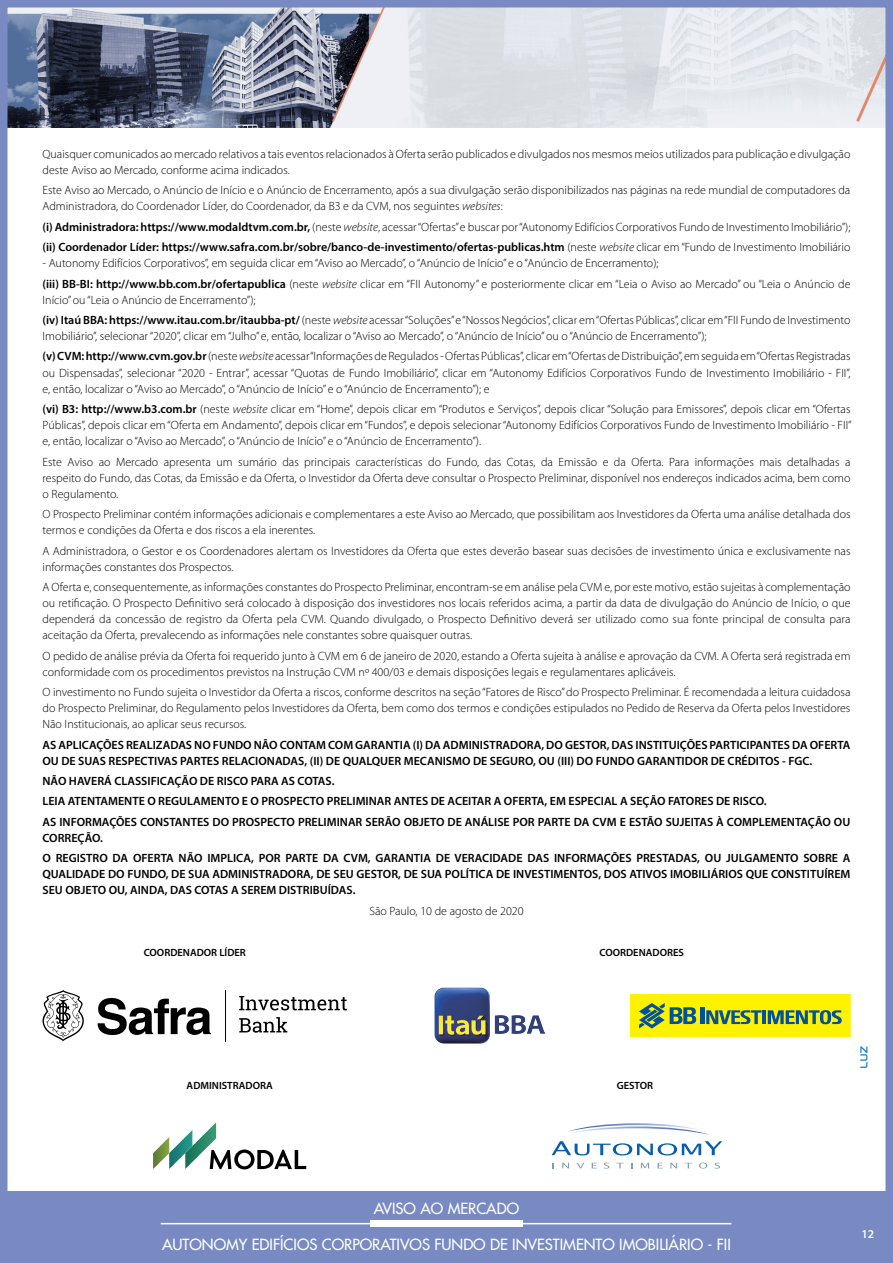
<style>
.page{position:relative;width:893px;height:1263px;background:#fff}
.page>*{position:absolute;margin:0;border:0;box-sizing:border-box;transform-origin:0 0}
.t1{font:15px "Futura";color:#fff}
.t2{font:300 12px/16px "Myriad Pro";color:#000}
.t3{font:600 12px/20.4px "Myriad Pro";color:#000}
.t4{font:600 12px "Myriad Pro";color:#fff}
.t5{font:600 10.5px "Myriad Pro";color:#000}
.s1{font-style:italic}
.s2{font-weight:300}
.s3{font-weight:300;font-style:italic}
.s4{font-weight:600}
</style>
<div class="page">
<div style="left:0;top:1191px;width:885px;height:65px;background:#788ac1"></div>
<img style="left:9px;top:9px;width:875px;height:118px">
<div style="left:0;top:0;width:893px;height:1263px;border:8px solid #788ac1"></div>
<hr style="left:161px;top:1223px;width:570px;height:1px;background:#fff">
<div style="left:371px;top:1220px;width:152px;height:6px;background:#fff"></div>
<svg style="left:43px;top:990px;width:41px;height:51px"></svg>
<hr style="left:225px;top:990px;width:1px;height:51px;background:#000">
<svg style="left:98px;top:998px;width:113px;height:37px"></svg>
<svg style="left:239px;top:996px;width:108px;height:14px"></svg>
<svg style="left:239px;top:1017px;width:48px;height:16px"></svg>
<div style="left:631px;top:995px;width:219px;height:42px;background:#fff200"></div>
<div style="left:630px;top:994px;width:220px;height:43px;border:1px solid #fff200"></div>
<hr style="left:762px;top:1010px;width:4px;height:14px;background:#00529b">
<svg style="left:706px;top:1010px;width:55px;height:14px"></svg>
<hr style="left:700px;top:1007px;width:4px;height:17px;background:#00529b">
<svg style="left:768px;top:1010px;width:74px;height:14px"></svg>
<svg style="left:639px;top:1003px;width:57px;height:25px"></svg>
<svg style="left:153px;top:1122px;width:153px;height:47px"></svg>
<svg style="left:552px;top:1141px;width:170px;height:14px"></svg>
<svg style="left:562px;top:1163px;width:7px;height:5px"></svg>
<svg style="left:577px;top:1163px;width:7px;height:5px"></svg>
<svg style="left:592px;top:1163px;width:5px;height:5px"></svg>
<svg style="left:604px;top:1162px;width:5px;height:6px"></svg>
<svg style="left:616px;top:1163px;width:8px;height:5px"></svg>
<svg style="left:641px;top:1163px;width:8px;height:5px"></svg>
<svg style="left:658px;top:1163px;width:5px;height:5px"></svg>
<svg style="left:670px;top:1163px;width:7px;height:5px"></svg>
<svg style="left:685px;top:1163px;width:7px;height:5px"></svg>
<svg style="left:699px;top:1162px;width:8px;height:6px"></svg>
<svg style="left:715px;top:1162px;width:5px;height:6px"></svg>
<svg style="left:568px;top:1123px;width:141px;height:12px"></svg>
<svg style="left:860px;top:1046px;width:7px;height:22px"></svg>
<img style="left:434px;top:987px;width:111px;height:57px">
<p class="t2" style="left:43px;top:146px;width:809px">Quaisquer comunicados ao mercado relativos a tais eventos relacionados à Oferta serão publicados e divulgados nos mesmos meios utilizados para publicação e divulgação deste Aviso ao Mercado, conforme acima indicados.</p>
<p class="t2" style="left:43px;top:182px;width:809px">Este Aviso ao Mercado, o Anúncio de Início e o Anúncio de Encerramento, após a sua divulgação serão disponibilizados nas páginas na rede mundial de computadores da<br>Administradora, do Coordenador Líder, do Coordenador, da B3 e da CVM, nos seguintes <span class="s1">websites</span>:</p>
<p class="t3" style="left:43px;top:216px;width:809px">(i) Administradora: https://www.modaldtvm.com.br, <span class="s2">(neste</span> <span class="s3">website</span><span class="s2">, acessar “Ofertas” e buscar por “Autonomy Edifícios Corporativos Fundo de Investimento Imobiliário”); </span>(ii) Coordenador Líder: https://www.safra.com.br/sobre/banco-de-investimento/ofertas-publicas.htm <span class="s2">(neste</span> <span class="s3">website</span> <span class="s2">clicar em “Fundo de Investimento Imobiliário</span></p>
<p class="t2" style="left:43px;top:253px;width:809px;line-height:20.4px">- Autonomy Edifícios Corporativos”, em seguida clicar em “Aviso ao Mercado”, o “Anúncio de Início” e o “Anúncio de Encerramento);<br><span class="s4">(iii) BB-BI: http://www.bb.com.br/ofertapublica</span> (neste <span class="s1">website</span> clicar em “FII Autonomy” e posteriormente clicar em “Leia o Aviso ao Mercado” ou “Leia o Anúncio de</p>
<p class="t2" style="left:43px;top:290px;width:809px;line-height:20.4px">Início” ou “Leia o Anúncio de Encerramento”);<br><span class="s4">(iv) Itaú BBA: https://www.itau.com.br/itaubba-pt/</span> (neste <span class="s1">website</span> acessar “Soluções” e “Nossos Negócios”, clicar em “Ofertas Públicas”, clicar em “FII Fundo de Investimento</p>
<p class="t2" style="left:43px;top:326px;width:809px;line-height:20.4px">Imobiliário”, selecionar “2020”, clicar em “Julho” e, então, localizar o “Aviso ao Mercado”, o “Anúncio de Início” ou o “Anúncio de Encerramento”);<br><span class="s4">(v) CVM: http://www.cvm.gov.br</span> (neste <span class="s1">website</span> acessar “Informações de Regulados - Ofertas Públicas”, clicar em “Ofertas de Distribuição”, em seguida em “Ofertas Registradas</p>
<p class="t2" style="left:43px;top:365px;width:809px">ou Dispensadas”, selecionar “2020 - Entrar”, acessar “Quotas de Fundo Imobiliário”, clicar em “Autonomy Edifícios Corporativos Fundo de Investimento Imobiliário - FII”, e, então, localizar o “Aviso ao Mercado”, o “Anúncio de Início” e o “Anúncio de Encerramento”); e</p>
<p class="t2" style="left:43px;top:401px;width:811px;text-align:justify"><span class="s4">(vi) B3: http://www.b3.com.br</span> (neste <span class="s1">website</span> clicar em “Home”, depois clicar em “Produtos e Serviços”, depois clicar “Solução para Emissores”, depois clicar em “Ofertas Públicas”, depois clicar em “Oferta em Andamento”, depois clicar em “Fundos”, e depois selecionar “Autonomy Edifícios Corporativos Fundo de Investimento Imobiliário - FII” e, então, localizar o “Aviso ao Mercado”, o “Anúncio de Início” e o “Anúncio de Encerramento”).</p>
<p class="t2" style="left:43px;top:454px;width:809px;text-align:justify">Este Aviso ao Mercado apresenta um sumário das principais características do Fundo, das Cotas, da Emissão e da Oferta. Para informações mais detalhadas a respeito do Fundo, das Cotas, da Emissão e da Oferta, o Investidor da Oferta deve consultar o Prospecto Preliminar, disponível nos endereços indicados acima, bem como o Regulamento.</p>
<p class="t2" style="left:43px;top:506px;width:809px">O Prospecto Preliminar contém informações adicionais e complementares a este Aviso ao Mercado, que possibilitam aos Investidores da Oferta uma análise detalhada dos termos e condições da Oferta e dos riscos a ela inerentes.</p>
<p class="t2" style="left:43px;top:543px;width:809px">A Administradora, o Gestor e os Coordenadores alertam os Investidores da Oferta que estes deverão basear suas decisões de investimento única e exclusivamente nas informações constantes dos Prospectos.</p>
<p class="t2" style="left:43px;top:579px;width:809px;text-align:justify">A Oferta e, consequentemente, as informações constantes do Prospecto Preliminar, encontram-se em análise pela CVM e, por este motivo, estão sujeitas à complementação ou retificação. O Prospecto Definitivo será colocado à disposição dos investidores nos locais referidos acima, a partir da data de divulgação do Anúncio de Início, o que dependerá da concessão de registro da Oferta pela CVM. Quando divulgado, o Prospecto Definitivo deverá ser utilizado como sua fonte principal de consulta para aceitação da Oferta, prevalecendo as informações nele constantes sobre quaisquer outras.</p>
<p class="t2" style="left:43px;top:648px;width:809px">O pedido de análise prévia da Oferta foi requerido junto à CVM em 6 de janeiro de 2020, estando a Oferta sujeita à análise e aprovação da CVM. A Oferta será registrada em conformidade com os procedimentos previstos na Instrução CVM nº 400/03 e demais disposições legais e regulamentares aplicáveis.</p>
<p class="t2" style="left:43px;top:684px;width:809px;text-align:justify">O investimento no Fundo sujeita o Investidor da Oferta a riscos, conforme descritos na seção “Fatores de Risco” do Prospecto Preliminar. É recomendada a leitura cuidadosa do Prospecto Preliminar, do Regulamento pelos Investidores da Oferta, bem como dos termos e condições estipulados no Pedido de Reserva da Oferta pelos Investidores Não Institucionais, ao aplicar seus recursos.</p>
<p class="t3" style="left:43px;top:736px;width:809px;line-height:16px">AS APLICAÇÕES REALIZADAS NO FUNDO NÃO CONTAM COM GARANTIA (I) DA ADMINISTRADORA, DO GESTOR, DAS INSTITUIÇÕES PARTICIPANTES DA OFERTA<br>OU DE SUAS RESPECTIVAS PARTES RELACIONADAS, (II) DE QUALQUER MECANISMO DE SEGURO, OU (III) DO FUNDO GARANTIDOR DE CRÉDITOS - FGC.</p>
<p class="t3" style="left:43px;top:770px;width:809px">NÃO HAVERÁ CLASSIFICAÇÃO DE RISCO PARA AS COTAS.<br>LEIA ATENTAMENTE O REGULAMENTO E O PROSPECTO PRELIMINAR ANTES DE ACEITAR A OFERTA, EM ESPECIAL A SEÇÃO FATORES DE RISCO.<br>AS INFORMAÇÕES CONSTANTES DO PROSPECTO PRELIMINAR SERÃO OBJETO DE ANÁLISE POR PARTE DA CVM E ESTÃO SUJEITAS À COMPLEMENTAÇÃO OU</p>
<p class="t3" style="left:43px;top:827px;width:809px">CORREÇÃO.<br>O REGISTRO DA OFERTA NÃO IMPLICA, POR PARTE DA CVM, GARANTIA DE VERACIDADE DAS INFORMAÇÕES PRESTADAS, OU JULGAMENTO SOBRE A</p>
<p class="t3" style="left:43px;top:866px;width:809px;line-height:16px">QUALIDADE DO FUNDO, DE SUA ADMINISTRADORA, DE SEU GESTOR, DE SUA POLÍTICA DE INVESTIMENTOS, DOS ATIVOS IMOBILIÁRIOS QUE CONSTITUÍREM<br>SEU OBJETO OU, AINDA, DAS COTAS A SEREM DISTRIBUÍDAS.</p>
<p class="t2" style="left:369px;top:903px;width:156px">São Paulo, 10 de agosto de 2020</p>
<p class="t5" style="left:144px;top:945px;width:104px">COORDENADOR LÍDER</p>
<p class="t5" style="left:599px;top:945px;width:86px">COORDENADORES</p>
<p class="t5" style="left:187px;top:1079px;width:88px">ADMINISTRADORA</p>
<p class="t5" style="left:617px;top:1079px;width:38px">GESTOR</p>
<p class="t1" style="left:374px;top:1199px;width:147px">AVISO AO MERCADO</p>
<p class="t1" style="left:162px;top:1234px;width:570px">AUTONOMY EDIFÍCIOS CORPORATIVOS FUNDO DE INVESTIMENTO IMOBILIÁRIO - FII</p>
<p class="t4" style="left:861px;top:1226px;width:14px">12</p>
</div>
